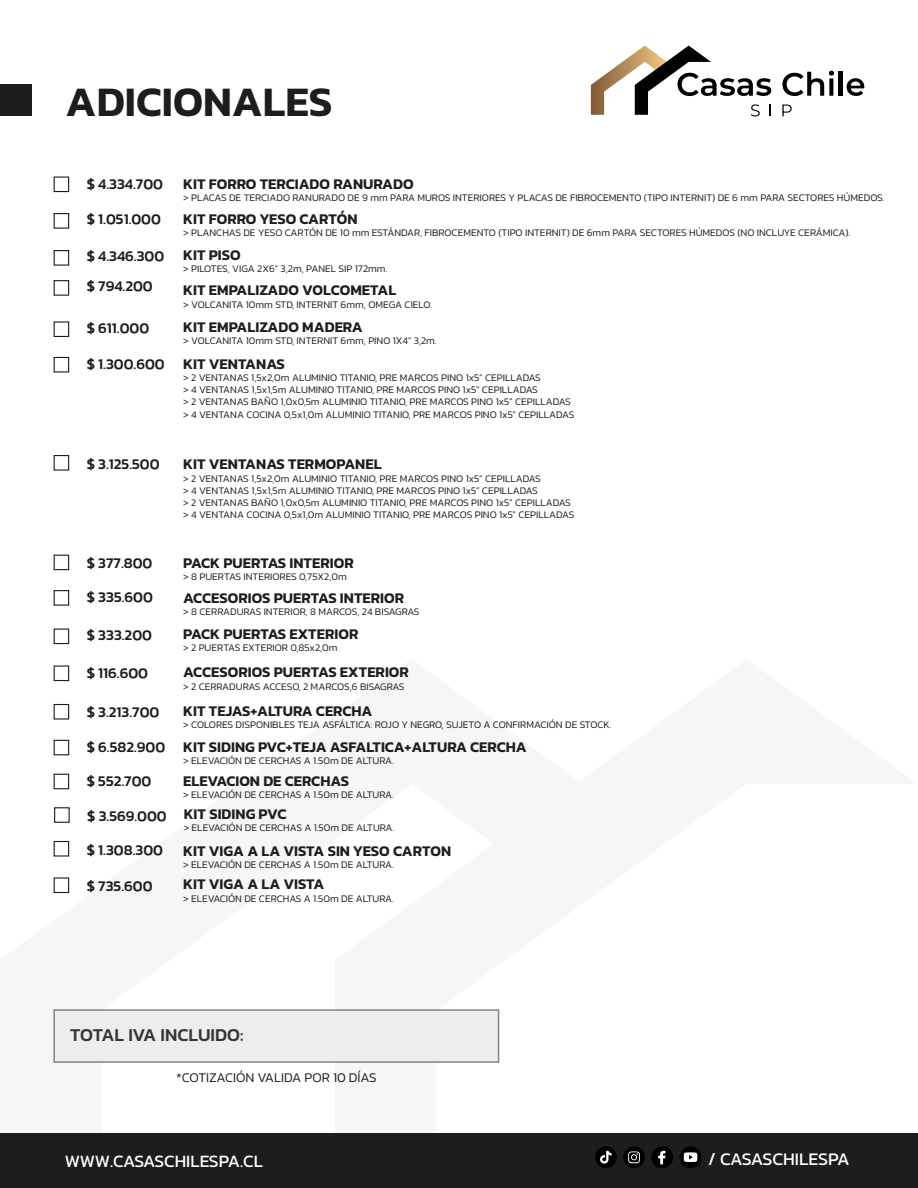
<style>
.page{position:relative;width:918px;height:1188px;background:#fff}
.page>*{position:absolute;margin:0;border:0;box-sizing:border-box;transform-origin:0 0}
.t1{font:600 42.6px "Kanit";color:#1d1d1b}
.t2{font:500 18.45px "Kanit";color:#353535}
.t3{font:18px "Kanit";letter-spacing:-.01em;color:#fff}
.t4{font:17.55px "Kanit";letter-spacing:-.015em;color:#fff}
.t5{font:600 15px "Kanit";color:#1d1d1b}
.t6{font:500 15px/30.3px "Kanit";color:#1d1d1b}
.t7{font:300 13.5px "Kanit";color:#1d1d1b}
.t8{font:300 10.2px/12.3px "Kanit";color:#1d1d1b}
.s1{font-weight:500}
</style>
<div class="page">
<svg style="left:782px;top:71px;width:52px;height:25px"></svg>
<hr style="left:839px;top:72px;width:4px;height:24px;background:#010101">
<svg style="left:847px;top:78px;width:17px;height:18px"></svg>
<svg style="left:591px;top:46px;width:180px;height:70px"></svg>
<svg style="left:782px;top:105px;width:10px;height:11px"></svg>
<div style="left:54px;top:177px;width:15px;height:15px;border:1px solid #1d1d1b"></div>
<div style="left:54px;top:213px;width:15px;height:16px;border:1px solid #1d1d1b"></div>
<div style="left:54px;top:250px;width:15px;height:16px;border:1px solid #1d1d1b"></div>
<div style="left:54px;top:280px;width:15px;height:16px;border:1px solid #1d1d1b"></div>
<div style="left:54px;top:321px;width:15px;height:16px;border:1px solid #1d1d1b"></div>
<div style="left:54px;top:357px;width:15px;height:15px;border:1px solid #1d1d1b"></div>
<div style="left:54px;top:455px;width:15px;height:16px;border:1px solid #1d1d1b"></div>
<div style="left:54px;top:555px;width:15px;height:15px;border:1px solid #1d1d1b"></div>
<div style="left:54px;top:590px;width:15px;height:16px;border:1px solid #1d1d1b"></div>
<div style="left:54px;top:629px;width:15px;height:15px;border:1px solid #1d1d1b"></div>
<div style="left:54px;top:666px;width:15px;height:15px;border:1px solid #1d1d1b"></div>
<div style="left:54px;top:704px;width:15px;height:16px;border:1px solid #1d1d1b"></div>
<div style="left:0;top:85px;width:31px;height:31px;background:#1d1d1b"></div>
<div style="left:53px;top:1009px;width:446px;height:54px;background:#ededed;border:2px solid #848484"></div>
<div style="left:0;top:1133px;width:918px;height:54px;background:#1d1d1b"></div>
<svg style="left:623px;top:1146px;width:22px;height:22px"></svg>
<svg style="left:651px;top:1146px;width:22px;height:22px"></svg>
<svg style="left:595px;top:1146px;width:22px;height:22px"></svg>
<svg style="left:680px;top:1146px;width:21px;height:22px"></svg>
<div style="left:54px;top:740px;width:15px;height:15px;border:1px solid #1d1d1b"></div>
<div style="left:54px;top:774px;width:15px;height:15px;border:1px solid #1d1d1b"></div>
<div style="left:54px;top:807px;width:16px;height:16px;border:1px solid #1d1d1b"></div>
<div style="left:54px;top:841px;width:15px;height:16px;border:1px solid #1d1d1b"></div>
<div style="left:54px;top:877px;width:15px;height:16px;border:1px solid #1d1d1b"></div>
<h1 class="t1" style="left:66px;top:70px;width:269px">ADICIONALES</h1>
<h3 class="t6" style="left:87px;top:169px;width:78px">$ 4.334.700</h3>
<h3 class="t6" style="left:87px;top:203px;width:76px">$ 1.051.000</h3>
<h3 class="t6" style="left:87px;top:240px;width:79px">$ 4.346.300 $ 794.200</h3>
<h3 class="t6" style="left:87px;top:312px;width:64px">$ 611.000</h3>
<h3 class="t6" style="left:87px;top:349px;width:80px">$ 1.300.600</h3>
<h3 class="t6" style="left:87px;top:448px;width:74px">$ 3.125.500</h3>
<h3 class="t6" style="left:87px;top:547px;width:67px">$ 377.800</h3>
<h3 class="t6" style="left:87px;top:582px;width:68px">$ 335.600</h3>
<h3 class="t6" style="left:87px;top:619px;width:67px">$ 333.200</h3>
<h3 class="t6" style="left:87px;top:657px;width:63px">$ 116.600</h3>
<h3 class="t6" style="left:87px;top:697px;width:74px">$ 3.213.700</h3>
<h3 class="t5" style="left:183px;top:173px;width:232px">KIT FORRO TERCIADO RANURADO</h3>
<p class="t8" style="left:183px;top:192px;width:703px">&gt; PLACAS DE TERCIADO RANURADO DE 9 mm PARA MUROS INTERIORES Y PLACAS DE FIBROCEMENTO (TIPO INTERNIT) DE 6 mm PARA SECTORES HÚMEDOS.</p>
<h3 class="t5" style="left:183px;top:207px;width:176px">KIT FORRO YESO CARTÓN</h3>
<p class="t8" style="left:183px;top:226px;width:669px">&gt; PLANCHAS DE YESO CARTÓN DE 10 mm ESTÁNDAR, FIBROCEMENTO (TIPO INTERNIT) DE 6mm PARA SECTORES HÚMEDOS (NO INCLUYE CERÁMICA).</p>
<h3 class="t5" style="left:183px;top:243px;width:59px">KIT PISO</h3>
<p class="t8" style="left:183px;top:262px;width:206px">&gt; PILOTES, VIGA 2X6" 3,2m, PANEL SIP 172mm.</p>
<h3 class="t5" style="left:183px;top:279px;width:215px">KIT EMPALIZADO VOLCOMETAL</h3>
<p class="t8" style="left:183px;top:298px;width:251px">&gt; VOLCANITA 10mm STD, INTERNIT 6mm, OMEGA CIELO.</p>
<h3 class="t5" style="left:183px;top:315px;width:181px">KIT EMPALIZADO MADERA</h3>
<p class="t8" style="left:183px;top:334px;width:255px">&gt; VOLCANITA 10mm STD, INTERNIT 6mm, PINO 1X4" 3,2m.</p>
<h3 class="t5" style="left:183px;top:352px;width:103px">KIT VENTANAS</h3>
<p class="t8" style="left:183px;top:371px;width:393px">&gt; 2 VENTANAS 1,5x2,0m ALUMINIO TITANIO, PRE MARCOS PINO 1x5” CEPILLADAS<br>&gt; 4 VENTANAS 1,5x1,5m ALUMINIO TITANIO, PRE MARCOS PINO 1x5” CEPILLADAS<br>&gt; 2 VENTANAS BAÑO 1,0x0,5m ALUMINIO TITANIO, PRE MARCOS PINO 1x5” CEPILLADAS &gt; 4 VENTANA COCINA 0,5x1,0m ALUMINIO TITANIO, PRE MARCOS PINO 1x5” CEPILLADAS</p>
<h3 class="t5" style="left:183px;top:453px;width:200px">KIT VENTANAS TERMOPANEL</h3>
<p class="t8" style="left:183px;top:472px;width:393px">&gt; 2 VENTANAS 1,5x2,0m ALUMINIO TITANIO, PRE MARCOS PINO 1x5” CEPILLADAS<br>&gt; 4 VENTANAS 1,5x1,5m ALUMINIO TITANIO, PRE MARCOS PINO 1x5” CEPILLADAS<br>&gt; 2 VENTANAS BAÑO 1,0x0,5m ALUMINIO TITANIO, PRE MARCOS PINO 1x5” CEPILLADAS &gt; 4 VENTANA COCINA 0,5x1,0m ALUMINIO TITANIO, PRE MARCOS PINO 1x5” CEPILLADAS</p>
<h3 class="t5" style="left:183px;top:551px;width:172px">PACK PUERTAS INTERIOR</h3>
<p class="t8" style="left:183px;top:570px;width:165px">&gt; 8 PUERTAS INTERIORES 0,75X2,0m</p>
<h3 class="t5" style="left:183px;top:586px;width:222px">ACCESORIOS PUERTAS INTERIOR</h3>
<p class="t8" style="left:183px;top:605px;width:238px">&gt; 8 CERRADURAS INTERIOR, 8 MARCOS, 24 BISAGRAS</p>
<h3 class="t5" style="left:183px;top:622px;width:177px">PACK PUERTAS EXTERIOR</h3>
<p class="t8" style="left:183px;top:641px;width:156px">&gt; 2 PUERTAS EXTERIOR 0,85x2,0m</p>
<h3 class="t5" style="left:183px;top:661px;width:227px">ACCESORIOS PUERTAS EXTERIOR</h3>
<p class="t8" style="left:183px;top:680px;width:223px">&gt; 2 CERRADURAS ACCESO, 2 MARCOS,6 BISAGRAS</p>
<h3 class="t5" style="left:183px;top:699px;width:191px">KIT TEJAS+ALTURA CERCHA</h3>
<p class="t8" style="left:183px;top:718px;width:430px">&gt; COLORES DISPONIBLES TEJA ASFÁLTICA: ROJO Y NEGRO, SUJETO A CONFIRMACIÓN DE STOCK.</p>
<h3 class="t5" style="left:87px;top:735px;width:442px"><span class="s1">$ 6.582.900</span> KIT SIDING PVC+TEJA ASFALTICA+ALTURA CERCHA</h3>
<p class="t8" style="left:183px;top:754px;width:212px">&gt; ELEVACIÓN DE CERCHAS A 1.50m DE ALTURA.</p>
<h3 class="t6" style="left:87px;top:765px;width:66px">$ 552.700</h3>
<h3 class="t5" style="left:183px;top:769px;width:167px">ELEVACION DE CERCHAS</h3>
<p class="t8" style="left:183px;top:788px;width:212px">&gt; ELEVACIÓN DE CERCHAS A 1.50m DE ALTURA.</p>
<h3 class="t5" style="left:87px;top:803px;width:201px"><span class="s1">$ 3.569.000</span> KIT SIDING PVC</h3>
<p class="t8" style="left:184px;top:822px;width:212px">&gt; ELEVACIÓN DE CERCHAS A 1.50m DE ALTURA.</p>
<h3 class="t6" style="left:87px;top:834px;width:78px">$ 1.308.300</h3>
<h3 class="t6" style="left:87px;top:871px;width:67px">$ 735.600</h3>
<h3 class="t5" style="left:183px;top:873px;width:143px">KIT VIGA A LA VISTA</h3>
<p class="t8" style="left:183px;top:892px;width:212px">&gt; ELEVACIÓN DE CERCHAS A 1.50m DE ALTURA.</p>
<h3 class="t5" style="left:183px;top:839px;width:270px">KIT VIGA A LA VISTA SIN YESO CARTON</h3>
<p class="t8" style="left:183px;top:859px;width:212px">&gt; ELEVACIÓN DE CERCHAS A 1.50m DE ALTURA.</p>
<h2 class="t2" style="left:70px;top:1021px;width:175px">TOTAL IVA INCLUIDO:</h2>
<h3 class="t7" style="left:176px;top:1068px;width:202px">*COTIZACIÓN VALIDA POR 10 DÍAS</h3>
<h3 class="t4" style="left:65px;top:1148px;width:200px">WWW.CASASCHILESPA.CL</h3>
<h3 class="t3" style="left:708px;top:1145px;width:143px">/ CASASCHILESPA</h3>
</div>
